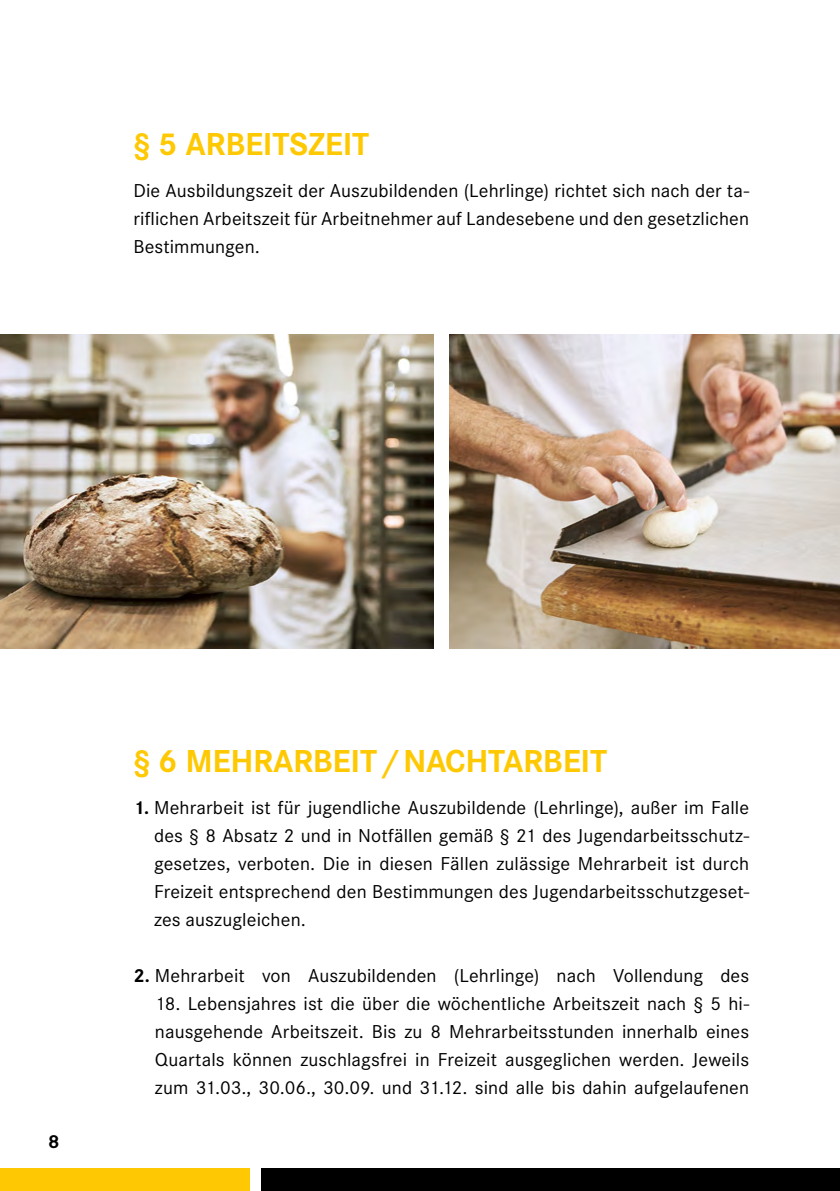
<style>
.page{position:relative;width:840px;height:1191px;background:#fff}
.page>*{position:absolute;margin:0;border:0;box-sizing:border-box;transform-origin:0 0}
.t1{font:700 33px "Corporate S";letter-spacing:-.01em;color:#fec902}
.t2{font:19.4px/28px "Corporate S";letter-spacing:.005em;color:#000;text-align:justify}
.t3{font:700 19.4px "Corporate S";color:#000}
.s1{font-weight:700}
</style>
<div class="page">
<img style="left:449px;top:334px;width:390px;height:314px">
<img style="left:0;top:334px;width:433px;height:314px">
<div style="left:0;top:1168px;width:249px;height:23px;background:#fec902"></div>
<div style="left:261px;top:1168px;width:578px;height:23px;background:#000"></div>
<h1 class="t1" style="left:133px;top:125px;width:237px">§ 5 ARBEITSZEIT</h1>
<p class="t2" style="left:133px;top:177px;width:617px">Die Ausbildungszeit der Auszubildenden (Lehrlinge) richtet sich nach der ta&shy;riflichen Arbeitszeit für Arbeitnehmer auf Landesebene und den gesetzlichen Bestimmungen.</p>
<p class="t3" style="left:48px;top:1130px;width:13px">8</p>
<h1 class="t1" style="left:133px;top:742px;width:475px">§ 6 MEHRARBEIT/NACHTARBEIT</h1>
<p class="t2" style="left:154px;top:793px;width:596px;text-indent:-21px"><span class="s1">1.</span> Mehrarbeit ist für jugendliche Auszubildende (Lehrlinge), außer im Falle des § 8 Absatz 2 und in Notfällen gemäß § 21 des Jugendarbeitsschutz&shy;gesetzes, verboten. Die in diesen Fällen zulässige Mehrarbeit ist durch Freizeit entsprechend den Bestimmungen des Jugendarbeitsschutzgeset&shy;zes auszugleichen.</p>
<p class="t2" style="left:133px;top:961px;width:617px"><span class="s1">2.</span> Mehrarbeit von Auszubildenden (Lehrlinge) nach Vollendung des</p>
<p class="t2" style="left:155px;top:989px;width:595px">18. Lebensjahres ist die über die wöchentliche Arbeitszeit nach § 5 hi&shy;nausgehende Arbeitszeit. Bis zu 8 Mehrarbeitsstunden innerhalb eines Quartals können zuschlagsfrei in Freizeit ausgeglichen werden. Jeweils zum 31.03., 30.06., 30.09. und 31.12. sind alle bis dahin aufgelaufenen</p>
</div>
